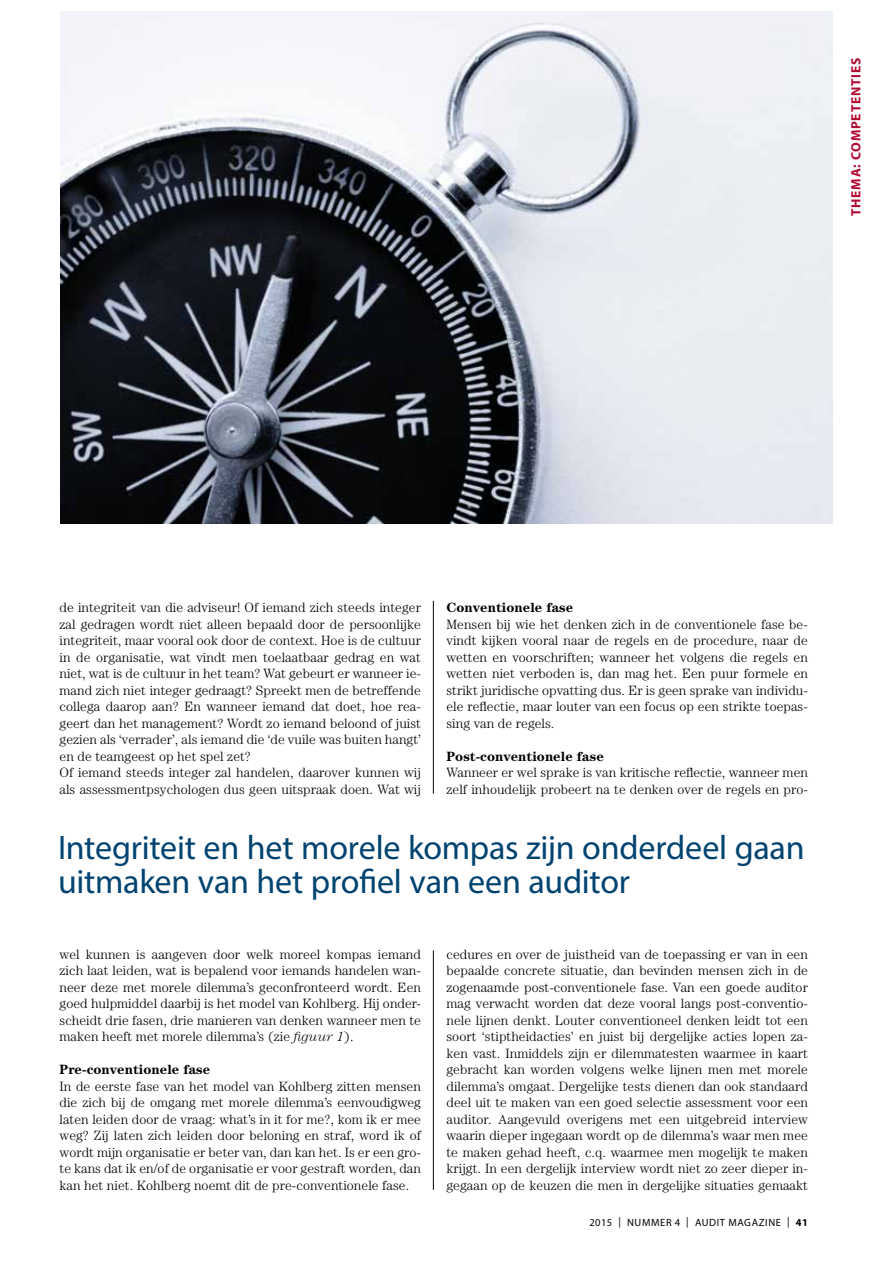
<style>
.page{position:relative;width:893px;height:1263px;background:#fff}
.page>*{position:absolute;margin:0;border:0;box-sizing:border-box;transform-origin:0 0}
.t1{font:34.05px/34px "Myriad Pro";letter-spacing:-.005em;color:#004371}
.t2{font:300 13.5px/16.5px "Century LT";letter-spacing:.005em;color:#000;text-align:justify}
.t3{font:700 13.5px "Century LT";letter-spacing:.005em;color:#000}
.t4{font:700 13.5px "Myriad Pro";letter-spacing:.06em;color:#b10933}
.t5{font:10.5px "Myriad Pro";letter-spacing:.06em;color:#000}
.s1{font-style:italic}
.s2{font-weight:700}
</style>
<div class="page">
<img style="left:60px;top:12px;width:773px;height:511px">
<hr style="left:433px;top:950px;width:1px;height:240px;background:#000">
<hr style="left:433px;top:601px;width:1px;height:193px;background:#000">
<p class="t4" style="left:847px;top:216px;width:159px;rotate:-90deg">THEMA: COMPETENTIES</p>
<p class="t2" style="left:60px;top:599px;width:363px;text-align:left">de integriteit van die adviseur! Of iemand zich steeds integer zal gedragen wordt niet alleen bepaald door de persoonlijke integriteit, maar vooral ook door de context. Hoe is de cultuur in de organisatie, wat vindt men toelaatbaar gedrag en wat niet, wat is de cultuur in het team? Wat gebeurt er wanneer ie&shy;mand zich niet integer gedraagt? Spreekt men de betreffende collega daarop aan? En wanneer iemand dat doet, hoe rea&shy;geert dan het management? Wordt zo iemand beloond of juist gezien als ‘verrader’, als iemand die ‘de vuile was buiten hangt’ en de teamgeest op het spel zet?<br>Of iemand steeds integer zal handelen, daarover kunnen wij als assessmentpsychologen dus geen uitspraak doen. Wat wij</p>
<p class="t3" style="left:446px;top:599px;width:128px">Conventionele fase</p>
<p class="t2" style="left:446px;top:615px;width:363px">Mensen bij wie het denken zich in de conventionele fase be&shy;vindt kijken vooral naar de regels en de procedure, naar de wetten en voorschriften; wanneer het volgens die regels en wetten niet verboden is, dan mag het. Een puur formele en strikt juridische opvatting dus. Er is geen sprake van individu&shy;ele reflectie, maar louter van een focus op een strikte toepas&shy;sing van de regels.</p>
<p class="t3" style="left:446px;top:748px;width:159px">Post-conventionele fase</p>
<p class="t2" style="left:446px;top:764px;width:363px">Wanneer er wel sprake is van kritische reflectie, wanneer men zelf inhoudelijk probeert na te denken over de regels en pro-</p>
<h1 class="t1" style="left:58px;top:830px;width:748px">Integriteit en het morele kompas zijn onderdeel gaan uitmaken van het profiel van een auditor</h1>
<p class="t2" style="left:60px;top:945px;width:363px">wel kunnen is aangeven door welk moreel kompas iemand zich laat leiden, wat is bepalend voor iemands handelen wan&shy;neer deze met morele dilemma’s geconfronteerd wordt. Een goed hulpmiddel daarbij is het model van Kohlberg. Hij onder&shy;scheidt drie fasen, drie manieren van denken wanneer men te maken heeft met morele dilemma’s (zie <span class="s1">figuur 1</span>).</p>
<p class="t3" style="left:60px;top:1061px;width:152px">Pre-conventionele fase</p>
<p class="t2" style="left:60px;top:1077px;width:363px">In de eerste fase van het model van Kohlberg zitten mensen die zich bij de omgang met morele dilemma’s eenvoudigweg laten leiden door de vraag: what’s in it for me?, kom ik er mee weg? Zij laten zich leiden door beloning en straf, word ik of wordt mijn organisatie er beter van, dan kan het. Is er een gro&shy;te kans dat ik en/of de organisatie er voor gestraft worden, dan kan het niet. Kohlberg noemt dit de pre-conventionele fase.</p>
<p class="t2" style="left:446px;top:945px;width:363px">cedures en over de juistheid van de toepassing er van in een bepaalde concrete situatie, dan bevinden mensen zich in de zogenaamde post-conventionele fase. Van een goede auditor mag verwacht worden dat deze vooral langs post-conventio&shy;nele lijnen denkt. Louter conventioneel denken leidt tot een soort ‘stiptheidacties’ en juist bij dergelijke acties lopen za&shy;ken vast. Inmiddels zijn er dilemmatesten waarmee in kaart gebracht kan worden volgens welke lijnen men met morele dilemma’s omgaat. Dergelijke tests dienen dan ook standaard deel uit te maken van een goed selectie assessment voor een auditor. Aangevuld overigens met een uitgebreid interview waarin dieper ingegaan wordt op de dilemma’s waar men mee te maken gehad heeft, c.q. waarmee men mogelijk te maken krijgt. In een dergelijk interview wordt niet zo zeer dieper in&shy;gegaan op de keuzen die men in dergelijke situaties gemaakt</p>
<p class="t5" style="left:589px;top:1216px;width:220px">2015 | NUMMER 4 | AUDIT MAGAZINE | <span class="s2">41</span></p>
</div>
